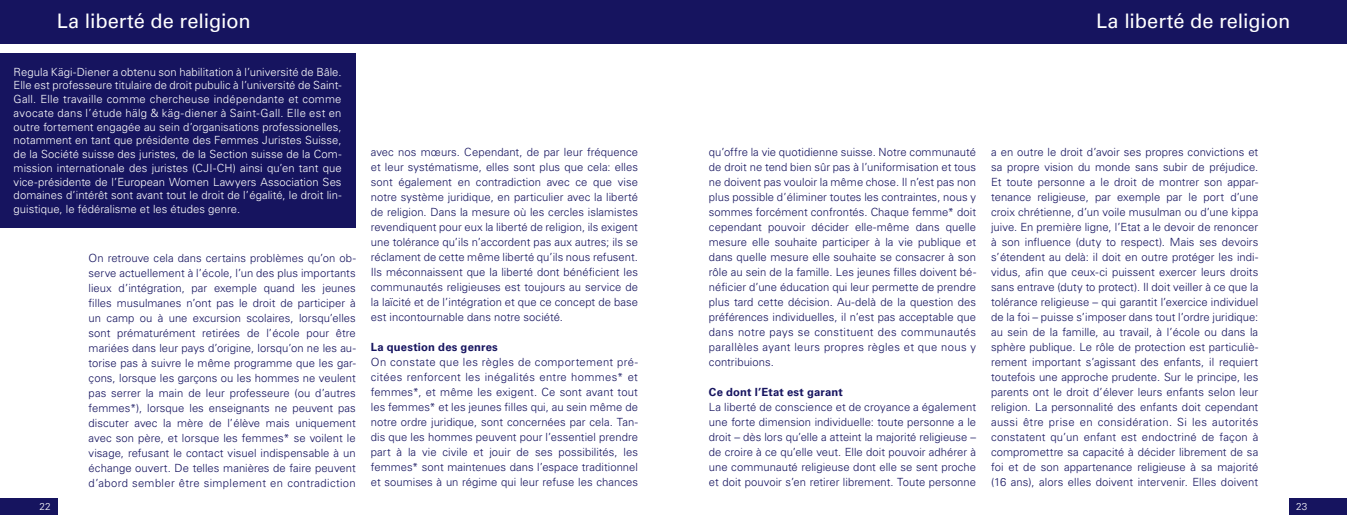
<style>
.page{position:relative;width:1347px;height:525px;background:#fff}
.page>*{position:absolute;margin:0;border:0;box-sizing:border-box;transform-origin:0 0}
.t1{font:20px "Univers LT Std";letter-spacing:-.005em;color:#fff}
.t2{font:300 11.25px/15px "Univers LT Std";letter-spacing:.005em;color:#16145f;text-align:justify}
.t3{font:300 11.25px/13.8px "Univers LT Std";letter-spacing:.005em;color:#fff;text-align:justify}
.t4{font:700 11.25px "Univers LT Std";letter-spacing:.02em;color:#16145f}
.t5{font:300 10px "Univers LT Std";color:#fff}
</style>
<div class="page">
<div style="left:1289px;top:498px;width:57px;height:16px;background:#16145f"></div>
<div style="left:0;top:0;width:689px;height:43px;background:#16145f"></div>
<div style="left:0;top:498px;width:58px;height:16px;background:#16145f"></div>
<div style="left:0;top:53px;width:356px;height:175px;background:#16145f"></div>
<div style="left:673px;top:0;width:673px;height:43px;background:#16145f"></div>
<h1 class="t1" style="left:57px;top:9px;width:195px">La liberté de religion</h1>
<p class="t3" style="left:14px;top:65px;width:329px">Regula Kägi-Diener a obtenu son habilitation à l’université de Bâle.<br>Elle est professeure titulaire de droit pubulic à l’université de Saint-Gall. Elle travaille comme chercheuse indépendante et comme avocate dans l’étude hälg &amp; käg-diener à Saint-Gall. Elle est en outre fortement engagée au sein d’organisations professionelles, notamment en tant que présidente des Femmes Juristes Suisse, de la Société suisse des juristes, de la Section suisse de la Com&shy;mission internationale des juristes (CJI-CH) ainsi qu’en tant que vice-présidente de l’European Women Lawyers Association Ses domaines d’intérêt sont avant tout le droit de l’égalité, le droit lin&shy;guistique, le fédéralisme et les études genre.</p>
<p class="t5" style="left:40px;top:499px;width:13px">22</p>
<p class="t2" style="left:89px;top:250px;width:269px">On retrouve cela dans certains problèmes qu’on ob&shy;serve actuellement à l’école, l’un des plus importants lieux d’intégration, par exemple quand les jeunes filles musulmanes n’ont pas le droit de participer à un camp ou à une excursion scolaires, lorsqu’elles sont prématurément retirées de l’école pour être mariées dans leur pays d’origine, lorsqu’on ne les au&shy;torise pas à suivre le même programme que les gar&shy;çons, lorsque les garçons ou les hommes ne veulent pas serrer la main de leur professeure (ou d’autres femmes*), lorsque les enseignants ne peuvent pas discuter avec la mère de l’élève mais uniquement avec son père, et lorsque les femmes* se voilent le visage, refusant le contact visuel indispensable à un échange ouvert. De telles manières de faire peuvent d’abord sembler être simplement en contradiction</p>
<p class="t2" style="left:371px;top:144px;width:269px">avec nos mœurs. Cependant, de par leur fréquence et leur systématisme, elles sont plus que cela: elles sont également en contradiction avec ce que vise notre système juridique, en particulier avec la liberté de religion. Dans la mesure où les cercles islamistes revendiquent pour eux la liberté de religion, ils exigent une tolérance qu’ils n’accordent pas aux autres; ils se réclament de cette même liberté qu’ils nous refusent.<br>Ils méconnaissent que la liberté dont bénéficient les communautés religieuses est toujours au service de la laïcité et de l’intégration et que ce concept de base est incontournable dans notre société.</p>
<p class="t4" style="left:371px;top:340px;width:129px">La question des genres</p>
<p class="t2" style="left:371px;top:354px;width:269px">On constate que les règles de comportement pré&shy;citées renforcent les inégalités entre hommes* et femmes*, et même les exigent. Ce sont avant tout les femmes* et les jeunes filles qui, au sein même de notre ordre juridique, sont concernées par cela. Tan&shy;dis que les hommes peuvent pour l’essentiel prendre part à la vie civile et jouir de ses possibilités, les femmes* sont maintenues dans l’espace traditionnel et soumises à un régime qui leur refuse les chances</p>
<h1 class="t1" style="left:1096px;top:9px;width:195px">La liberté de religion</h1>
<h1 class="t1" style="left:1223px;top:9px;width:62px">Rubrik</h1>
<p class="t2" style="left:709px;top:144px;width:269px">qu’offre la vie quotidienne suisse. Notre communauté de droit ne tend bien sûr pas à l’uniformisation et tous ne doivent pas vouloir la même chose. Il n’est pas non plus possible d’éliminer toutes les contraintes, nous y sommes forcément confrontés. Chaque femme* doit cependant pouvoir décider elle-même dans quelle mesure elle souhaite participer à la vie publique et dans quelle mesure elle souhaite se consacrer à son rôle au sein de la famille. Les jeunes filles doivent bé&shy;néficier d’une éducation qui leur permette de prendre plus tard cette décision. Au-delà de la question des préférences individuelles, il n’est pas acceptable que dans notre pays se constituent des communautés parallèles ayant leurs propres règles et que nous y contribuions.</p>
<p class="t4" style="left:709px;top:385px;width:136px">Ce dont l’Etat est garant</p>
<p class="t2" style="left:709px;top:399px;width:269px">La liberté de conscience et de croyance a également une forte dimension individuelle: toute personne a le droit – dès lors qu’elle a atteint la majorité religieuse – de croire à ce qu’elle veut. Elle doit pouvoir adhérer à une communauté religieuse dont elle se sent proche et doit pouvoir s’en retirer librement. Toute personne</p>
<p class="t2" style="left:991px;top:144px;width:269px">a en outre le droit d’avoir ses propres convictions et sa propre vision du monde sans subir de préjudice.<br>Et toute personne a le droit de montrer son appar&shy;tenance religieuse, par exemple par le port d’une croix chrétienne, d’un voile musulman ou d’une kippa juive. En première ligne, l’Etat a le devoir de renoncer à son influence (duty to respect). Mais ses devoirs s’étendent au delà: il doit en outre protéger les indi&shy;vidus, afin que ceux-ci puissent exercer leurs droits sans entrave (duty to protect). Il doit veiller à ce que la tolérance religieuse – qui garantit l’exercice individuel de la foi – puisse s’imposer dans tout l’ordre juridique: au sein de la famille, au travail, à l’école ou dans la sphère publique. Le rôle de protection est particuliè&shy;rement important s’agissant des enfants, il requiert toutefois une approche prudente. Sur le principe, les parents ont le droit d’élever leurs enfants selon leur religion. La personnalité des enfants doit cependant aussi être prise en considération. Si les autorités constatent qu’un enfant est endoctriné de façon à compromettre sa capacité à décider librement de sa foi et de son appartenance religieuse à sa majorité (16 ans), alors elles doivent intervenir. Elles doivent</p>
<p class="t5" style="left:1296px;top:499px;width:13px">23</p>
</div>
